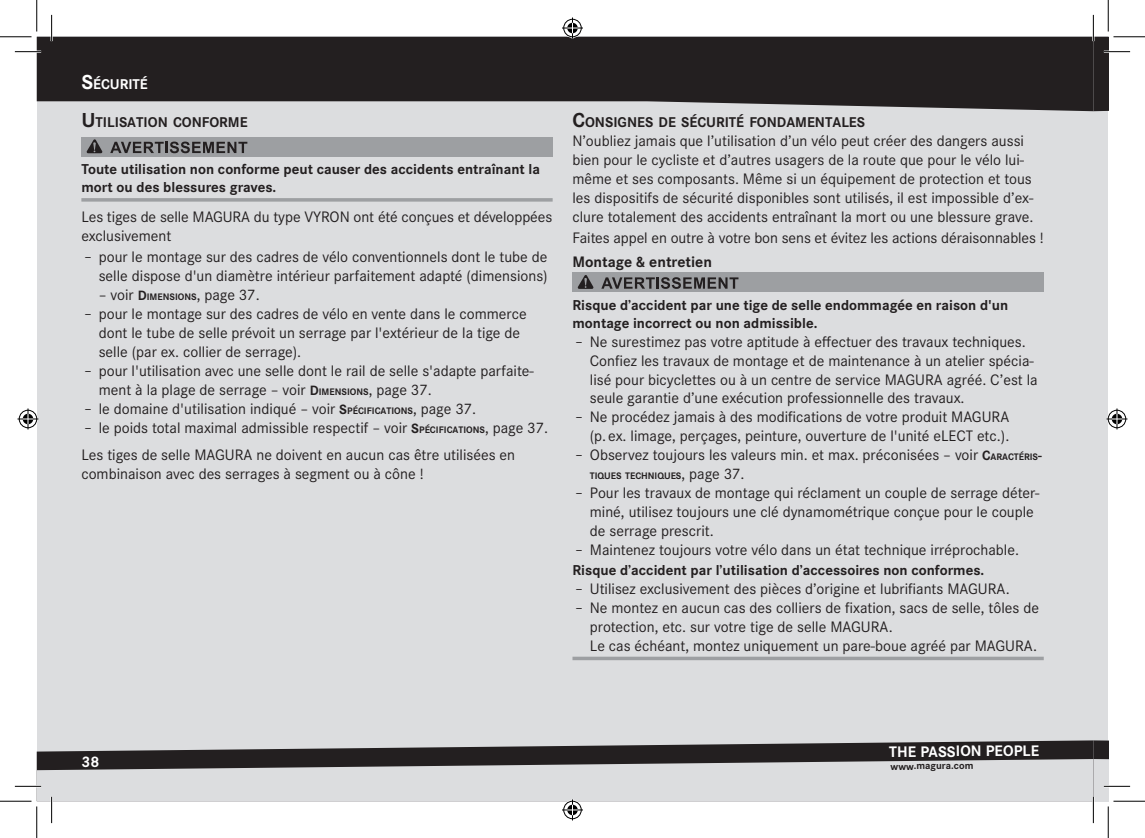
<style>
.page{position:relative;width:1145px;height:838px;background:#fff}
.page>*{position:absolute;margin:0;border:0;box-sizing:border-box;transform-origin:0 0}
.t1{font:15.75px/18.9px "Corporate S";color:#231f20}
.t2{font:700 15.75px "Corporate S";color:#231f20}
.t3{font:700 15.75px "Corporate S";color:#fff}
.t4{font:700 14.88px/17.8px "Corporate S";color:#231f20}
.t5{font:700 14.7px "Corporate S";color:#231f20}
.t6{font:700 14.7px "Corporate S";color:#fff}
.t7{font:700 10.5px "Corporate S";color:#231f20}
.t8{font:700 9.8px "Corporate S";color:#231f20}
.s1{font-size:21px}
.s2{font-family:"Eurostile";font-size:14px}
.s3{font-weight:700;font-size:14px}
.s4{font-weight:700;font-size:9.8px}
.s5{font-weight:400;font-size:15.75px}
</style>
<div class="page">
<div style="left:37px;top:37px;width:1056px;height:764px;background:#dcdddf"></div>
<div style="left:1093px;top:37px;width:15px;height:764px;background:#dcdddf"></div>
<svg style="left:37px;top:740px;width:1056px;height:19px;fill:#231f20"></svg>
<svg style="left:37px;top:759px;width:1054px;height:42px"></svg>
<svg style="left:37px;top:37px;width:1056px;height:74px;background:#363233"></svg>
<hr style="left:81px;top:198px;width:472px;height:3px;background:#9d9fa2">
<div style="left:81px;top:137px;width:472px;height:19px;background:#9d9fa2"></div>
<svg style="left:87px;top:139px;width:15px;height:14px"></svg>
<svg style="left:110px;top:141px;width:137px;height:12px"></svg>
<svg style="left:572px;top:656px;width:472px;height:4px;background:#a7a9ac"></svg>
<div style="left:572px;top:272px;width:472px;height:20px;background:#9d9fa2"></div>
<svg style="left:578px;top:275px;width:15px;height:14px"></svg>
<svg style="left:601px;top:277px;width:137px;height:12px"></svg>
<hr style="left:15px;top:51px;width:26px;height:2px;background:#fff">
<hr style="left:15px;top:785px;width:26px;height:2px;background:#fff">
<hr style="left:51px;top:15px;width:2px;height:26px;background:#fff">
<hr style="left:51px;top:796px;width:2px;height:27px;background:#fff">
<hr style="left:1092px;top:15px;width:2px;height:26px;background:#fff">
<hr style="left:1092px;top:796px;width:2px;height:27px;background:#fff">
<svg style="left:15px;top:51px;width:26px;height:1px"></svg>
<svg style="left:15px;top:786px;width:26px;height:1px"></svg>
<svg style="left:51px;top:15px;width:1px;height:26px"></svg>
<svg style="left:51px;top:796px;width:1px;height:27px"></svg>
<svg style="left:1093px;top:15px;width:37px;height:96px"></svg>
<svg style="left:1093px;top:740px;width:37px;height:83px"></svg>
<hr style="left:1113px;top:36px;width:32px;height:2px;background:#fff">
<hr style="left:1113px;top:800px;width:32px;height:2px;background:#fff">
<hr style="left:1107px;top:0;width:2px;height:31px;background:#fff">
<hr style="left:1107px;top:806px;width:2px;height:31px;background:#fff">
<hr style="left:0;top:36px;width:32px;height:1px;background:#000">
<hr style="left:1113px;top:36px;width:32px;height:1px;background:#000">
<hr style="left:0;top:800px;width:32px;height:1px;background:#000">
<hr style="left:1113px;top:800px;width:32px;height:1px;background:#000">
<hr style="left:36px;top:0;width:1px;height:31px;background:#000">
<hr style="left:36px;top:806px;width:1px;height:31px;background:#000">
<hr style="left:1108px;top:0;width:1px;height:31px;background:#000">
<hr style="left:1108px;top:806px;width:1px;height:31px;background:#000">
<svg style="left:562px;top:18px;width:21px;height:21px"></svg>
<svg style="left:562px;top:799px;width:21px;height:21px"></svg>
<svg style="left:18px;top:408px;width:21px;height:21px"></svg>
<svg style="left:1106px;top:408px;width:21px;height:21px"></svg>
<svg style="left:889px;top:746px;width:27px;height:11px"></svg>
<p class="t6" style="left:81px;top:76px;width:68px"><span class="s1">S</span>ÉCURITÉ</p>
<p class="t5" style="left:81px;top:114px;width:168px"><span class="s1">U</span>TILISATION CONFORME</p>
<p class="t4" style="left:81px;top:161px;width:460px">Toute utilisation non conforme peut causer des accidents entraînant la mort ou des blessures graves.</p>
<p class="t1" style="left:81px;top:207px;width:472px">Les tiges de selle MAGURA du type VYRON ont été conçues et développées exclusivement</p>
<p class="t1" style="left:84px;top:248px;width:465px;text-align:right"><span class="s2">–</span> pour le montage sur des cadres de vélo conventionnels dont le tube de selle dispose d'un diamètre intérieur parfaitement adapté (dimensions)</p>
<p class="t1" style="left:99px;top:285px;width:162px">– voir <span class="s3">D</span><span class="s4">IMENSIONS</span>, page 37.</p>
<p class="t1" style="left:99px;top:304px;width:429px;text-indent:-15px"><span class="s2">–</span> pour le montage sur des cadres de vélo en vente dans le commerce dont le tube de selle prévoit un serrage par l'extérieur de la tige de selle (par ex. collier de serrage).</p>
<p class="t1" style="left:99px;top:361px;width:436px;text-indent:-15px"><span class="s2">–</span> pour l'utilisation avec une selle dont le rail de selle s'adapte parfaite&shy;ment à la plage de serrage – voir <span class="s3">D</span><span class="s4">IMENSIONS</span>, page 37.</p>
<p class="t1" style="left:84px;top:399px;width:394px"><span class="s2">–</span> le domaine d'utilisation indiqué – voir <span class="s3">S</span><span class="s4">PÉCIFICATIONS</span>, page 37.</p>
<p class="t1" style="left:81px;top:413px;width:468px;line-height:27.3px"><span class="s2">–</span> le poids total maximal admissible respectif – voir <span class="s3">S</span><span class="s4">PÉCIFICATIONS</span>, page 37.<br>Les tiges de selle MAGURA ne doivent en aucun cas être utilisées en</p>
<p class="t1" style="left:81px;top:464px;width:344px">combinaison avec des serrages à segment ou à cône !</p>
<p class="t5" style="left:572px;top:114px;width:294px"><span class="s1">C</span>ONSIGNES DE SÉCURITÉ FONDAMENTALES</p>
<p class="t1" style="left:572px;top:131px;width:463px">N’oubliez jamais que l’utilisation d’un vélo peut créer des dangers aussi bien pour le cycliste et d’autres usagers de la route que pour le vélo lui&shy;même et ses composants. Même si un équipement de protection et tous les dispositifs de sécurité disponibles sont utilisés, il est impossible d’ex&shy;clure totalement des accidents entraînant la mort ou une blessure grave.</p>
<p class="t1" style="left:572px;top:228px;width:473px">Faites appel en outre à votre bon sens et évitez les actions déraisonnables !</p>
<p class="t2" style="left:573px;top:252px;width:141px">Montage &amp; entretien</p>
<p class="t4" style="left:572px;top:296px;width:437px">Risque d’accident par une tige de selle endommagée en raison d'un montage incorrect ou non admissible.</p>
<p class="t1" style="left:590px;top:332px;width:449px;text-indent:-15px"><span class="s2">–</span> Ne surestimez pas votre aptitude à effectuer des travaux techniques.<br>Confiez les travaux de montage et de maintenance à un atelier spécia&shy;lisé pour bicyclettes ou à un centre de service MAGURA agréé. C’est la seule garantie d’une exécution professionnelle des travaux.</p>
<p class="t1" style="left:575px;top:407px;width:436px;text-align:right"><span class="s2">–</span> Ne procédez jamais à des modifications de votre produit MAGURA (p. ex. limage, perçages, peinture, ouverture de l'unité eLECT etc.).</p>
<p class="t1" style="left:575px;top:445px;width:468px"><span class="s2">–</span> Observez toujours les valeurs min. et max. préconisées – voir <span class="s3">C</span><span class="s4">ARACTÉRIS</span><span class="s3">-</span></p>
<p class="t8" style="left:590px;top:470px;width:156px">TIQUES TECH NIQUES<span class="s5">, page 37.</span></p>
<p class="t1" style="left:590px;top:483px;width:451px;text-indent:-15px"><span class="s2">–</span> Pour les travaux de montage qui réclament un couple de serrage déter&shy;miné, utilisez toujours une clé dynamométrique conçue pour le couple de serrage prescrit.</p>
<p class="t1" style="left:575px;top:540px;width:446px"><span class="s2">–</span> Maintenez toujours votre vélo dans un état technique irréprochable.</p>
<p class="t4" style="left:572px;top:561px;width:413px">Risque d’accident par l’utilisation d’accessoires non conformes.</p>
<p class="t1" style="left:575px;top:579px;width:436px"><span class="s2">–</span> Utilisez exclusivement des pièces d’origine et lubrifiants MAGURA.</p>
<p class="t1" style="left:590px;top:598px;width:451px;text-indent:-15px"><span class="s2">–</span> Ne montez en aucun cas des colliers de fixation, sacs de selle, tôles de protection, etc. sur votre tige de selle MAGURA.<br>Le cas échéant, montez uniquement un pare-boue agréé par MAGURA.</p>
<p class="t3" style="left:81px;top:752px;width:19px">38</p>
<p class="t3" style="left:920px;top:742px;width:12px;rotate:-1deg">PASSION</p>
<p class="t3" style="left:985px;top:741px;width:12px;rotate:-1deg">PEOPLE</p>
<p class="t7" style="left:890px;top:760px;width:85px;rotate:-1deg">www.magura.com</p>
</div>
